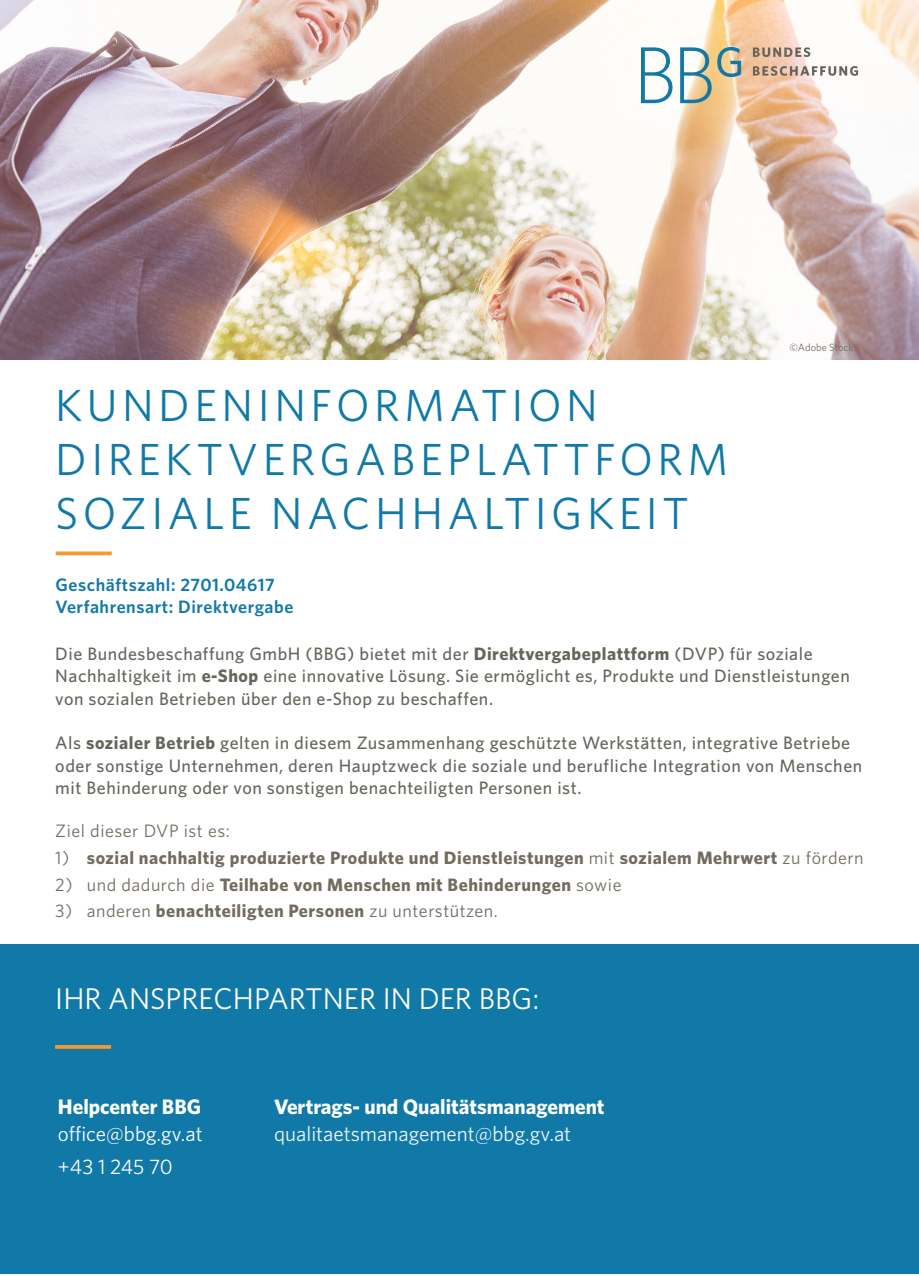
<style>
.page{position:relative;width:919px;height:1276px;background:#fff}
.page>*{position:absolute;margin:0;border:0;box-sizing:border-box;transform-origin:0 0}
.Überschrift{font:45px "Whitney";letter-spacing:.1em;color:#1179a7}
.t1{font:30px "Whitney";color:#fff}
.t2{font:700 21px "Whitney";color:#fff}
.t3{font:21px "Whitney";color:#ebf7fa}
.t4{font:21px "Whitney";color:#fff}
.t5{font:500 18px/22.5px "Whitney";letter-spacing:.03em;color:#66655c}
.Text_versuch_1000{font:700 18px "Whitney";letter-spacing:.03em;color:#726b5f}
.Text_versuch_1000-2{font:18px "Whitney";letter-spacing:.03em;color:#726b5f}
.t6{font:600 18px "Whitney";letter-spacing:.03em;color:#1179a7}
.t7{font:10.5px "Whitney";color:#726b5f}
.s1{font-weight:700}
.s2{font-weight:400}
</style>
<div class="page">
<div style="left:0;top:944px;width:918px;height:329px;background:#1179a7"></div>
<img style="left:0;top:0;width:918px;height:359px">
<svg style="left:56px;top:551px;width:56px;height:4px"></svg>
<hr style="left:55px;top:1045px;width:56px;height:3px;background:#f7972d">
<svg style="left:680px;top:47px;width:31px;height:56px"></svg>
<svg style="left:717px;top:47px;width:24px;height:30px"></svg>
<svg style="left:641px;top:47px;width:31px;height:56px"></svg>
<svg style="left:752px;top:66px;width:106px;height:10px"></svg>
<svg style="left:752px;top:47px;width:58px;height:10px"></svg>
<p class="Überschrift" style="left:55px;top:379px;width:544px">KUNDENINFORMATION</p>
<p class="Überschrift" style="left:55px;top:433px;width:674px">DIREKTVERGABEPLATTFORM</p>
<p class="Überschrift" style="left:55px;top:487px;width:635px">SOZIALE NACHHALTIGKEIT</p>
<p class="t7" style="left:789px;top:341px;width:65px">©Adobe Stock</p>
<p class="t6" style="left:56px;top:572px;width:221px">Geschäftszahl: 2701.04617</p>
<p class="t6" style="left:56px;top:595px;width:239px">Verfahrensart: Direktvergabe</p>
<p class="t5" style="left:55px;top:642px;width:796px">Die Bundesbeschaffung GmbH (BBG) bietet mit der <span class="s1">Direktvergabeplattform</span> (DVP) für soziale<br>Nachhaltigkeit im <span class="s1">e-Shop</span> eine innovative Lösung. Sie ermöglicht es, Produkte und Dienstleistungen von sozialen Betrieben über den e-Shop zu beschaffen.</p>
<p class="t5" style="left:55px;top:731px;width:808px">Als <span class="s1">sozialer Betrieb</span> gelten in diesem Zusammenhang geschützte Werkstätten, integrative Betriebe oder sonstige Unternehmen, deren Hauptzweck die soziale und berufliche Integration von Menschen mit Behinderung oder von sonstigen benachteiligten Personen ist.</p>
<p class="Text_versuch_1000-2" style="left:55px;top:820px;width:176px">Ziel dieser DVP ist es:</p>
<p class="Text_versuch_1000" style="left:55px;top:845px;width:809px"><span class="s2">1)</span> sozial nachhaltig produzierte Produkte und Dienstleistungen <span class="s2">mit</span> sozialem Mehrwert <span class="s2">zu fördern</span></p>
<p class="Text_versuch_1000" style="left:55px;top:872px;width:567px"><span class="s2">2) und dadurch die</span> Teilhabe von Menschen mit Behinderungen <span class="s2">sowie</span></p>
<p class="Text_versuch_1000-2" style="left:55px;top:900px;width:444px">3) anderen <span class="s1">benachteiligten Personen</span> zu unterstützen.</p>
<p class="t1" style="left:55px;top:981px;width:485px">IHR ANSPRECHPARTNER IN DER BBG:</p>
<p class="t2" style="left:58px;top:1092px;width:145px">Helpcenter BBG</p>
<p class="t4" style="left:58px;top:1121px;width:146px">office@bbg.gv.at</p>
<p class="t4" style="left:58px;top:1154px;width:116px">+43 1 245 70</p>
<p class="t2" style="left:274px;top:1092px;width:332px">Vertrags- und Qualitätsmanagement</p>
<p class="t3" style="left:274px;top:1121px;width:298px">qualitaetsmanagement@bbg.gv.at</p>
</div>
